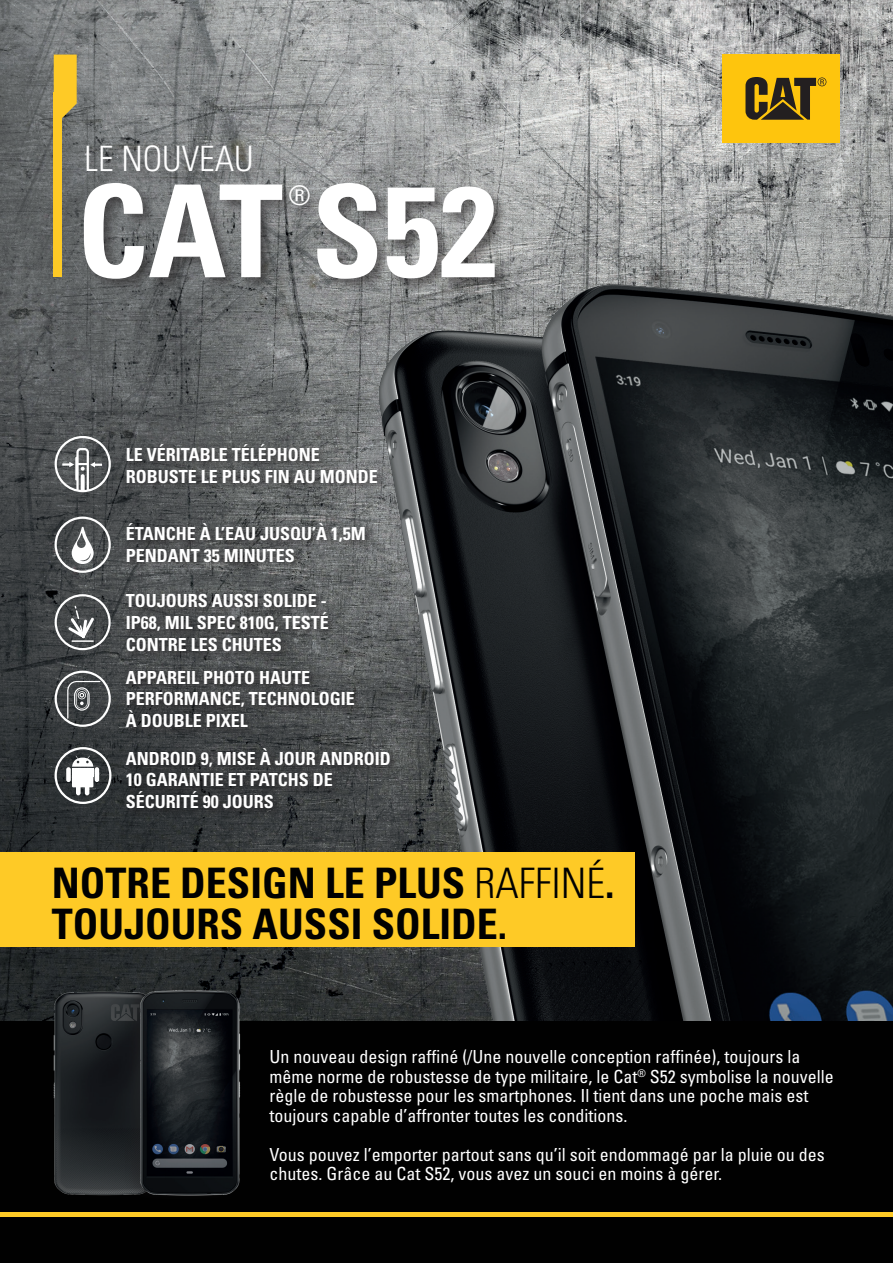
<style>
.page{position:relative;width:893px;height:1263px;background:#fff}
.page>*{position:absolute;margin:0;border:0;box-sizing:border-box;transform-origin:0 0}
.t1{font:700 condensed 128.4px "Univers LT Std";color:#fff}
.t2{font:700 condensed 42px/40.5px "Univers LT Std";color:#010101}
.t3{font:300 condensed 34.95px "Univers LT Std";color:#fff}
.t4{font:condensed 27px "Univers LT Std";color:#fff}
.t5{font:condensed 18px/19.5px "Univers LT Std";color:#fff}
.t6{font:700 condensed 18px/21.6px "Univers LT Std";color:#fff}
.s1{font-weight:300}
</style>
<div class="page">
<img style="left:0;top:0;width:893px;height:1022px">
<div style="left:722px;top:55px;width:118px;height:88px;background:#fec50d"></div>
<svg style="left:745px;top:77px;width:81px;height:43px"></svg>
<div style="left:54px;top:92px;width:8px;height:185px;background:#feca26"></div>
<svg style="left:54px;top:55px;width:23px;height:63px"></svg>
<svg style="left:55px;top:517px;width:56px;height:56px"></svg>
<svg style="left:55px;top:436px;width:56px;height:56px"></svg>
<div style="left:55px;top:594px;width:56px;height:56px;border:2px solid #fff;border-radius:50%"></div>
<hr style="left:72px;top:640px;width:22px;height:2px;background:#fff">
<svg style="left:66px;top:606px;width:30px;height:34px"></svg>
<div style="left:121px;top:589px;width:217px;height:73px;background:#231f20;opacity:.75"></div>
<div style="left:122px;top:519px;width:254px;height:54px;background:#231f20;opacity:.75"></div>
<div style="left:122px;top:744px;width:278px;height:75px;background:#231f20;opacity:.75"></div>
<div style="left:55px;top:747px;width:56px;height:57px;border:2px solid #fff;border-radius:50%"></div>
<div style="left:122px;top:665px;width:242px;height:73px;background:#231f20;opacity:.75"></div>
<img style="left:214px;top:249px;width:679px;height:773px">
<div style="left:0;top:853px;width:634px;height:94px;background:#feca26"></div>
<div style="left:122px;top:440px;width:266px;height:54px;background:#231f20;opacity:.75"></div>
<div style="left:0;top:1022px;width:893px;height:241px;background:#010101"></div>
<hr style="left:0;top:1212px;width:893px;height:4px;background:#feca26">
<img style="left:35px;top:986px;width:89px;height:210px">
<div style="left:124px;top:983px;width:116px;height:220px;background:#231f20;opacity:.25"></div>
<img style="left:130px;top:982px;width:125px;height:221px">
<svg style="left:55px;top:671px;width:56px;height:56px;background:#606264"></svg>
<div style="left:82px;top:143px;width:427px;height:150px;background:#231f20;opacity:.5"></div>
<div style="left:72px;top:768px;width:21px;height:19px;background:#fff"></div>
<hr style="left:95px;top:767px;width:4px;height:15px;background:#fff;border-radius:2px">
<div style="left:66px;top:767px;width:5px;height:15px;background:#fff;border-radius:2px"></div>
<svg style="left:72px;top:756px;width:21px;height:11px"></svg>
<hr style="left:85px;top:780px;width:4px;height:15px;background:#fff;border-radius:2px">
<div style="left:76px;top:780px;width:5px;height:15px;background:#fff;border-radius:2px"></div>
<h3 class="t3" style="left:84px;top:138px;width:171px">LE NOUVEAU</h3>
<h1 class="t1" style="left:77px;top:153px;width:422px">CAT S52</h1>
<h3 class="t4" style="left:289px;top:179px;width:23px">®</h3>
<p class="t6" style="left:126px;top:444px;width:253px">LE VÉRITABLE TÉLÉPHONE<br>ROBUSTE LE PLUS FIN AU MONDE</p>
<p class="t6" style="left:126px;top:523px;width:242px">ÉTANCHE À L’EAU JUSQU’À 1,5M<br>PENDANT 35 MINUTES</p>
<p class="t6" style="left:126px;top:590px;width:204px;text-align:justify">TOUJOURS AUSSI SOLIDE - IP68, MIL SPEC 810G, TESTÉ CONTRE LES CHUTES</p>
<p class="t6" style="left:126px;top:667px;width:231px">APPAREIL PHOTO HAUTE<br>PERFORMANCE, TECHNOLOGIE<br>À DOUBLE PIXEL</p>
<p class="t6" style="left:126px;top:747px;width:266px">ANDROID 9, MISE À JOUR ANDROID<br>10 GARANTIE ET PATCHS DE<br>SÉCURITÉ 90 JOURS</p>
<h2 class="t2" style="left:52px;top:863px;width:564px">NOTRE DESIGN LE PLUS <span class="s1">RAFFINÉ</span>.<br>TOUJOURS AUSSI SOLIDE.</h2>
<p class="t5" style="left:269px;top:1047px;width:566px">Un nouveau design raffiné (/Une nouvelle conception raffinée), toujours la même norme de robustesse de type militaire, le Cat<sup>®</sup> S52 symbolise la nouvelle règle de robustesse pour les smartphones. Il tient dans une poche mais est toujours capable d’affronter toutes les conditions.</p>
<p class="t5" style="left:269px;top:1144px;width:557px">Vous pouvez l’emporter partout sans qu’il soit endommagé par la pluie ou des chutes. Grâce au Cat S52, vous avez un souci en moins à gérer.</p>
</div>
